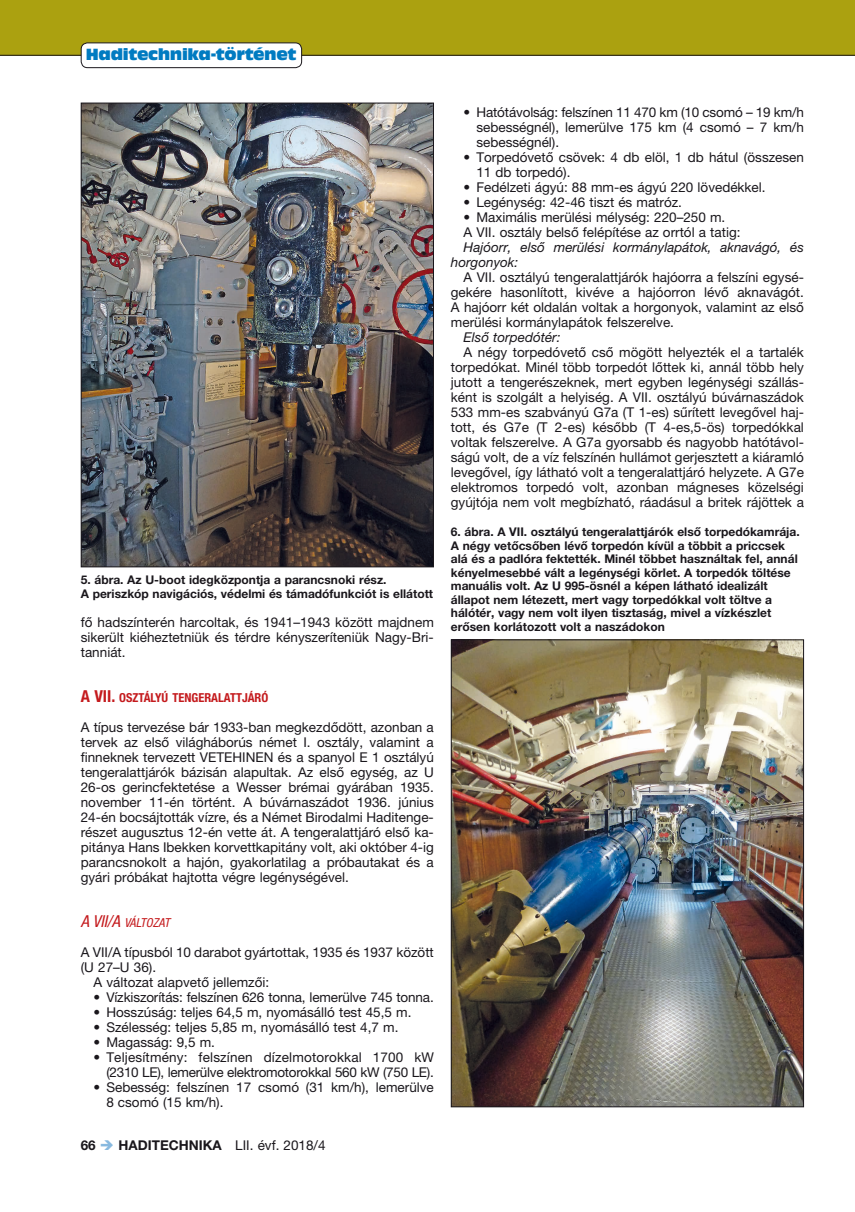
<style>
.page{position:relative;width:855px;height:1212px;background:#fff}
.page>*{position:absolute;margin:0;border:0;box-sizing:border-box;transform-origin:0 0}
.t1{font:15px "Antique Olive Compact";letter-spacing:-.02em;color:#007bc1}
.t2{font:13.5px/15px "Helvetica Neue LT Pro";color:#1a171c;text-align:justify}
.t3{font:italic 13.5px/15px "Helvetica Neue LT Pro";color:#1a171c}
.t4{font:700 13.5px "Helvetica Neue LT Pro";color:#1a171c}
.t5{font:700 condensed 12.3px "Helvetica Neue LT Pro";color:#c41a1d}
.t6{font:italic condensed 12.3px "Helvetica Neue LT Pro";color:#c41a1d}
.t7{font:700 12px/13.5px "Helvetica Neue LT Pro";color:#1a171c}
.s1{font-size:16.5px}
.s2{color:#88b9df}
.s3{font-weight:400}
</style>
<div class="page">
<div style="left:0;top:0;width:855px;height:55px;background:#aba110"></div>
<hr style="left:0;top:55px;width:855px;height:1px;background:#1a171c">
<div style="left:81px;top:43px;width:221px;height:25px;background:#fff;border-radius:6px"></div>
<div style="left:81px;top:43px;width:221px;height:25px;border:1px solid #1a171c;border-radius:6px"></div>
<img style="left:83px;top:105px;width:349px;height:460px">
<img style="left:453px;top:641px;width:349px;height:464px">
<p class="t1" style="left:86px;top:44px;width:212px">Haditechnika-történet</p>
<p class="t7" style="left:81px;top:573px;width:354px">5. ábra. Az U-boot idegközpontja a parancsnoki rész.<br>A periszkóp navigációs, védelmi és támadófunkciót is ellátott</p>
<p class="t2" style="left:81px;top:615px;width:354px">fő hadszínterén harcoltak, és 1941–1943 között majdnem sikerült kiéheztetniük és térdre kényszeríteniük Nagy-Bri&shy;tanniát.</p>
<p class="t5" style="left:81px;top:690px;width:189px"><span class="s1">A VII .</span> OSZTÁLYÚ TENGERALATTJÁRÓ</p>
<p class="t2" style="left:81px;top:720px;width:354px">A típus tervezése bár 1933-ban megkezdődött, azonban a tervek az első világháborús német I. osztály, valamint a finneknek tervezett VETEHINEN és a spanyol E 1 osztályú tengeralattjárók bázisán alapultak. Az első egység, az U 26-os gerincfektetése a Wesser brémai gyárában 1935. november 11-én történt. A búvárnaszádot 1936. június 24-én bocsájtották vízre, és a Német Birodalmi Haditenge&shy;részet augusztus 12-én vette át. A tengeralattjáró első ka&shy;pitánya Hans Ibekken korvettkapitány volt, aki október 4-ig parancsnokolt a hajón, gyakorlatilag a próbautakat és a gyári próbákat hajtotta végre legénységével.</p>
<p class="t6" style="left:81px;top:916px;width:90px"><span class="s1">A VII/A</span> VÁLTOZAT</p>
<p class="t2" style="left:81px;top:945px;width:354px">A VII/A típusból 10 darabot gyártottak, 1935 és 1937 között</p>
<p class="t2" style="left:81px;top:960px;width:77px">(U 27–U 36).</p>
<p class="t2" style="left:94px;top:975px;width:177px">A változat alapvető jellemzői:</p>
<p class="t2" style="left:94px;top:990px;width:342px">• Vízkiszorítás: felszínen 626 tonna, lemerülve 745 tonna.</p>
<p class="t2" style="left:94px;top:1005px;width:319px">• Hosszúság: teljes 64,5 m, nyomásálló test 45,5 m.</p>
<p class="t2" style="left:94px;top:1020px;width:306px">• Szélesség: teljes 5,85 m, nyomásálló test 4,7 m.</p>
<p class="t2" style="left:94px;top:1035px;width:123px">• Magasság: 9,5 m.</p>
<p class="t2" style="left:94px;top:1050px;width:342px;text-align:right">• Teljesítmény: felszínen dízelmotorokkal 1700 kW (2310 LE), lemerülve elektromotorokkal 560 kW (750 LE).</p>
<p class="t2" style="left:106px;top:1080px;width:329px;text-indent:-13px">• Sebesség: felszínen 17 csomó (31 km/h), lemerülve<br>8 csomó (15 km/h).</p>
<p class="t4" style="left:81px;top:1137px;width:246px">66 <span class="s2">➔</span> HADITECHNIKA <span class="s3">LII. évf. 2018/4</span></p>
<p class="t2" style="left:476px;top:105px;width:329px;text-indent:-13px">• Hatótávolság: felszínen 11 470 km (10 csomó – 19 km/h sebességnél), lemerülve 175 km (4 csomó – 7 km/h sebességnél).</p>
<p class="t2" style="left:476px;top:150px;width:329px;text-indent:-13px">• Torpedóvető csövek: 4 db elöl, 1 db hátul (összesen<br>11 db torpedó).</p>
<p class="t2" style="left:463px;top:180px;width:303px">• Fedélzeti ágyú: 88 mm-es ágyú 220 lövedékkel.</p>
<p class="t2" style="left:463px;top:195px;width:220px">• Legénység: 42-46 tiszt és matróz.</p>
<p class="t2" style="left:463px;top:210px;width:278px">• Maximális merülési mélység: 220–250 m.<br>A VII. osztály belső felépítése az orrtól a tatig:</p>
<p class="t3" style="left:451px;top:240px;width:354px;text-indent:13px">Hajóorr, első merülési kormánylapátok, aknavágó, és horgonyok:</p>
<p class="t2" style="left:451px;top:270px;width:354px;text-indent:13px">A VII. osztályú tengeralattjárók hajóorra a felszíni egysé&shy;gekére hasonlított, kivéve a hajóorron lévő aknavágót.<br>A hajóorr két oldalán voltak a horgonyok, valamint az első merülési kormánylapátok felszerelve.</p>
<p class="t3" style="left:463px;top:329px;width:98px">Első torpedótér:</p>
<p class="t2" style="left:451px;top:345px;width:354px;text-indent:13px">A négy torpedóvető cső mögött helyezték el a tartalék torpedókat. Minél több torpedót lőttek ki, annál több hely jutott a tengerészeknek, mert egyben legénységi szállás&shy;ként is szolgált a helyiség. A VII. osztályú búvárnaszádok 533 mm-es szabványú G7a (T 1-es) sűrített levegővel haj&shy;tott, és G7e (T 2-es) később (T 4-es,5-ös) torpedókkal voltak felszerelve. A G7a gyorsabb és nagyobb hatótávol&shy;ságú volt, de a víz felszínén hullámot gerjesztett a kiáramló levegővel, így látható volt a tengeralattjáró helyzete. A G7e elektromos torpedó volt, azonban mágneses közelségi gyújtója nem volt megbízható, ráadásul a britek rájöttek a</p>
<p class="t7" style="left:451px;top:525px;width:350px">6. ábra. A VII. osztályú tengeralattjárók első torpedókamrája.<br>A négy vetőcsőben lévő torpedón kívül a többit a priccsek alá és a padlóra fektették. Minél többet használtak fel, annál kényelmesebbé vált a legénységi körlet. A torpedók töltése manuális volt. Az U 995-ösnél a képen látható idealizált állapot nem létezett, mert vagy torpedókkal volt töltve a hálótér, vagy nem volt ilyen tisztaság, mivel a vízkészlet erősen korlátozott volt a naszádokon</p>
</div>
